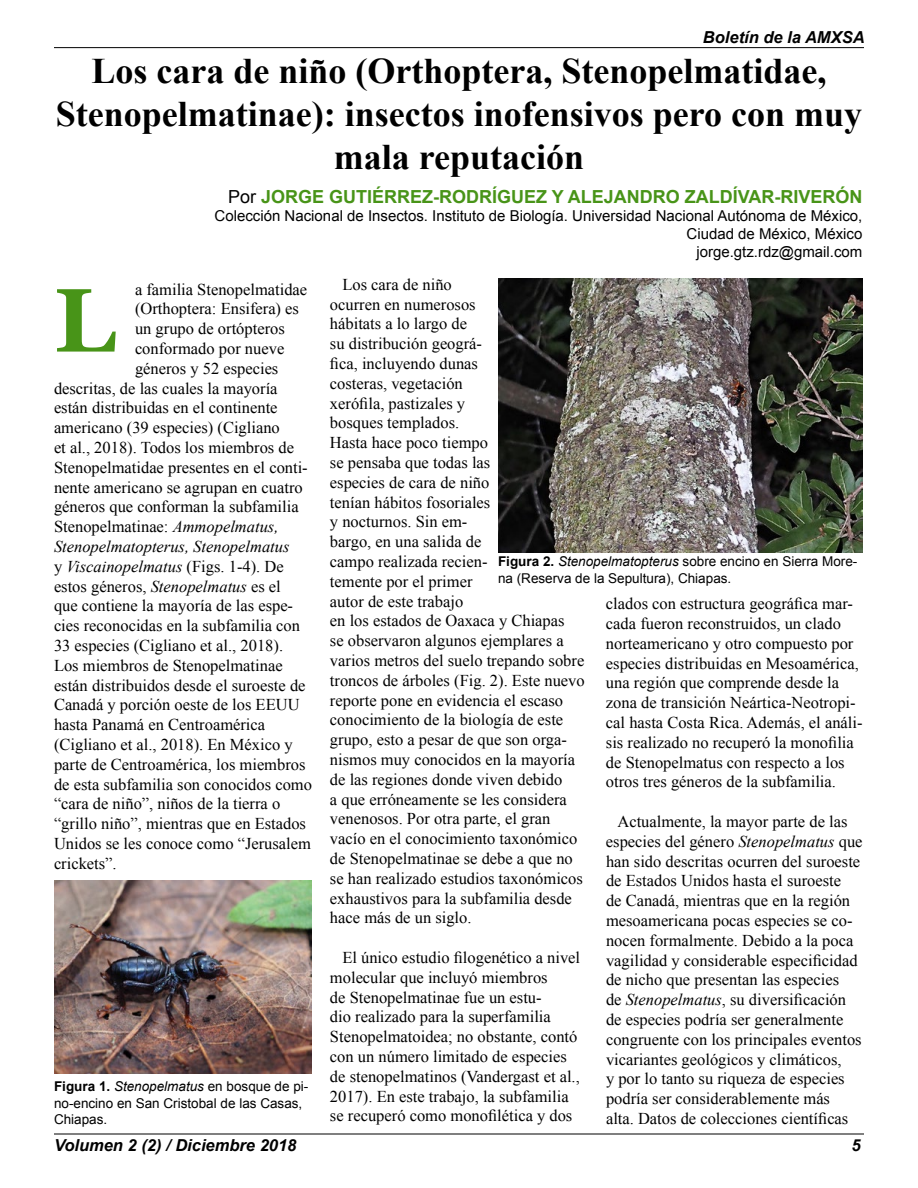
<style>
.page{position:relative;width:918px;height:1188px;background:#fff}
.page>*{position:absolute;margin:0;border:0;box-sizing:border-box;transform-origin:0 0}
.t1{font:700 90px "Georgia";color:#489418}
.t2{font:700 36px/43.2px "Times New Roman";color:#000;text-align:center}
.t3{font:700 18px "Arial";color:#489418}
.t4{font:16.5px/19.8px "Times New Roman";color:#000}
.t5{font:italic 16.5px "Times New Roman";color:#000}
.t6{font:italic 700 16.5px "Arial";color:#000}
.t7{font:15px/18px "Arial";color:#000;text-align:right}
.t8{font:13.5px/16.2px "Arial";color:#000}
.s1{font-weight:400;color:#000}
.s2{font-style:italic}
.s3{font-style:normal}
.s4{font-weight:700}
</style>
<div class="page">
<hr style="left:54px;top:47px;width:810px;height:1px;background:#000">
<hr style="left:54px;top:1134px;width:810px;height:1px;background:#000">
<img style="left:54px;top:881px;width:258px;height:193px">
<img style="left:498px;top:279px;width:364px;height:273px">
<p class="t6" style="left:703px;top:26px;width:163px">Boletín de la AMXSA</p>
<h2 class="t2" style="left:56px;top:48px;width:808px">Los cara de niño (Orthoptera, Stenopelmatidae,<br>Stenopelmatinae): insectos inofensivos pero con muy mala reputación</h2>
<p class="t3" style="left:228px;top:185px;width:115px"><span class="s1">Por</span> JORGE GUT</p>
<p class="t3" style="left:367px;top:185px;width:497px">IÉRREZ-RODRÍGUEZ Y ALEJANDRO ZALDÍVAR-RIVERÓN</p>
<p class="t7" style="left:215px;top:207px;width:649px">Colección Nacional de Insectos. Instituto de Biología. Universidad Nacional Autónoma de México,<br>Ciudad de México, México<br>jorge.gtz.rdz@gmail.com</p>
<p class="t4" style="left:135px;top:279px;width:174px">a familia Stenopelmatidae</p>
<p class="t4" style="left:135px;top:299px;width:166px">(Orthoptera: Ensifera) es</p>
<p class="t4" style="left:135px;top:319px;width:151px">un grupo de ortópteros</p>
<p class="t4" style="left:135px;top:338px;width:151px">conformado por nueve</p>
<p class="t4" style="left:135px;top:358px;width:145px">géneros y 52 especies</p>
<p class="t4" style="left:54px;top:378px;width:225px">descritas, de las cuales la mayoría</p>
<p class="t4" style="left:54px;top:398px;width:225px">están distribuidas en el continente</p>
<p class="t4" style="left:54px;top:418px;width:227px">americano (39 especies) (Cigliano</p>
<p class="t4" style="left:54px;top:437px;width:242px">et al., 2018). Todos los miembros de</p>
<p class="t4" style="left:54px;top:457px;width:255px">Stenopelmatidae presentes en el conti-</p>
<p class="t4" style="left:54px;top:477px;width:250px">nente americano se agrupan en cuatro</p>
<p class="t4" style="left:54px;top:497px;width:246px">géneros que conforman la subfamilia</p>
<p class="t4" style="left:54px;top:517px;width:226px">Stenopelmatinae: <span class="s2">Ammopelmatus,</span></p>
<p class="t5" style="left:54px;top:535px;width:237px">Stenopelmatopterus, Stenopelmatus</p>
<p class="t5" style="left:54px;top:555px;width:231px"><span class="s3">y</span> Viscainopelmatus <span class="s3">(Figs. 1-4). De</span></p>
<p class="t4" style="left:54px;top:576px;width:228px">estos géneros, <span class="s2">Stenopelmatus</span> es el</p>
<p class="t4" style="left:54px;top:596px;width:241px">que contiene la mayoría de las espe-</p>
<p class="t4" style="left:54px;top:616px;width:248px">cies reconocidas en la subfamilia con</p>
<p class="t4" style="left:54px;top:635px;width:231px">33 especies (Cigliano et al., 2018).</p>
<p class="t4" style="left:54px;top:655px;width:230px">Los miembros de Stenopelmatinae</p>
<p class="t4" style="left:54px;top:675px;width:253px">están distribuidos desde el suroeste de</p>
<p class="t4" style="left:54px;top:695px;width:247px">Canadá y porción oeste de los EEUU</p>
<p class="t4" style="left:54px;top:715px;width:213px">hasta Panamá en Centroamérica</p>
<p class="t4" style="left:54px;top:734px;width:240px">(Cigliano et al., 2018). En México y</p>
<p class="t4" style="left:54px;top:754px;width:253px">parte de Centroamérica, los miembros</p>
<p class="t4" style="left:54px;top:774px;width:260px">de esta subfamilia son conocidos como</p>
<p class="t4" style="left:54px;top:794px;width:228px">“cara de niño”, niños de la tierra o</p>
<p class="t4" style="left:54px;top:814px;width:254px">“grillo niño”, mientras que en Estados</p>
<p class="t4" style="left:54px;top:833px;width:259px">Unidos se les conoce como “Jerusalem</p>
<p class="t4" style="left:54px;top:853px;width:64px">crickets”.</p>
<p class="t4" style="left:330px;top:274px;width:256px;text-indent:12px">Los cara de niño<br>ocurren en numerosos<br>hábitats a lo largo de<br>su distribución geográ-<br>fica, incluyendo dunas<br>costeras, vegetación<br>xerófila, pastizales y<br>bosques templados.<br>Hasta hace poco tiempo<br>se pensaba que todas las<br>especies de cara de niño<br>tenían hábitos fosoriales<br>y nocturnos. Sin em-<br>bargo, en una salida de<br>campo realizada recien-<br>temente por el primer<br>autor de este trabajo<br>en los estados de Oaxaca y Chiapas<br>se observaron algunos ejemplares a varios metros del suelo trepando sobre troncos de árboles (Fig. 2). Este nuevo reporte pone en evidencia el escaso conocimiento de la biología de este grupo, esto a pesar de que son orga&shy;nismos muy conocidos en la mayoría de las regiones donde viven debido<br>a que erróneamente se les considera venenosos. Por otra parte, el gran vacío en el conocimiento taxonómico de Stenopelmatinae se debe a que no se han realizado estudios taxonómicos exhaustivos para la subfamilia desde hace más de un siglo.</p>
<p class="t4" style="left:330px;top:947px;width:252px;text-indent:12px">El único estudio filogenético a nivel molecular que incluyó miembros<br>de Stenopelmatinae fue un estu-<br>dio realizado para la superfamilia Stenopelmatoidea; no obstante, contó con un número limitado de especies de stenopelmatinos (Vandergast et al., 2017). En este trabajo, la subfamilia se recuperó como monofilética y dos</p>
<h1 class="t1" style="left:54px;top:253px;width:63px">L</h1>
<p class="t8" style="left:498px;top:554px;width:361px"><span class="s4">FIGURA 2.</span> <span class="s2">Stenopelmatopterus</span> sobre encino en Sierra More&shy;na (Reserva de la Sepultura), Chiapas.</p>
<p class="t4" style="left:606px;top:594px;width:258px">clados con estructura geográfica mar&shy;cada fueron reconstruidos, un clado norteamericano y otro compuesto por especies distribuidas en Mesoamérica, una región que comprende desde la zona de transición Neártica-Neotropi&shy;cal hasta Costa Rica. Además, el análi&shy;sis realizado no recuperó la monofilia de Stenopelmatus con respecto a los otros tres géneros de la subfamilia.</p>
<p class="t4" style="left:606px;top:811px;width:258px;text-indent:11px">Actualmente, la mayor parte de las especies del género <span class="s2">Stenopelmatus</span> que han sido descritas ocurren del suroeste de Estados Unidos hasta el suroeste<br>de Canadá, mientras que en la región mesoamericana pocas especies se co&shy;nocen formalmente. Debido a la poca vagilidad y considerable especificidad de nicho que presentan las especies<br>de <span class="s2">Stenopelmatus</span>, su diversificación de especies podría ser generalmente congruente con los principales eventos vicariantes geológicos y climáticos,<br>y por lo tanto su riqueza de especies podría ser considerablemente más<br>alta. Datos de colecciones científicas</p>
<p class="t8" style="left:54px;top:1079px;width:256px"><span class="s4">FIGURA 1.</span> <span class="s2">Stenopelmatus</span> en bosque de pi&shy;no-encino en San Cristobal de las Casas,<br>Chiapas.</p>
<p class="t6" style="left:54px;top:1134px;width:244px">Volumen 2 (2) / Diciembre 2018</p>
<p class="t6" style="left:852px;top:1134px;width:11px">5</p>
</div>
